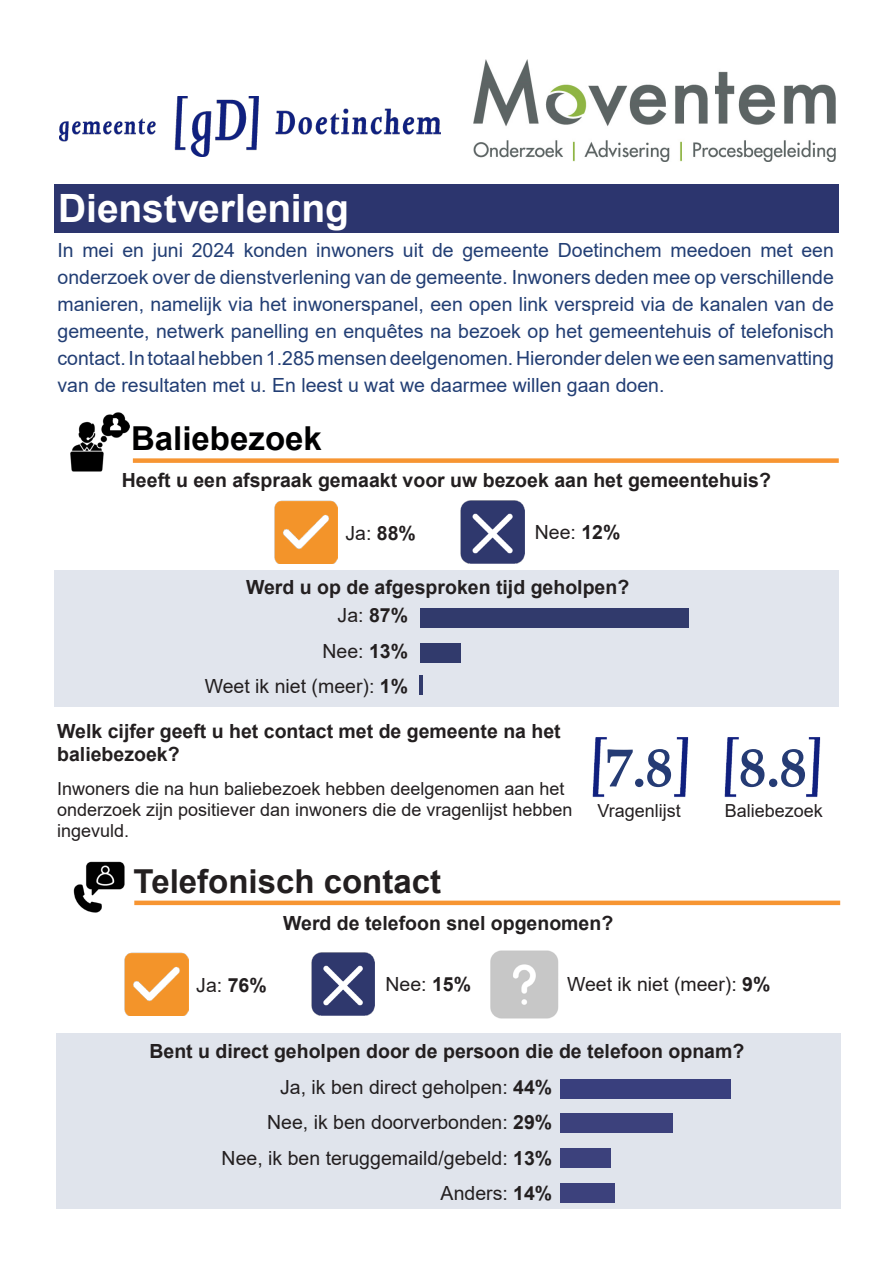
<style>
.page{position:relative;width:893px;height:1263px;background:#fff}
.page>*{position:absolute;margin:0;border:0;box-sizing:border-box;transform-origin:0 0}
.Standaard_tekst__paragrafen{font:700 54px "Book Antiqua";color:#253b74}
.Kop_1{font:700 39px "Arial";letter-spacing:-.005em;color:#fff}
.Kop_2{font:700 33px "Arial";color:#231f20}
.Kop_2-2{font:700 33px "Arial";color:#000001}
.Standaard_tekst__paragrafen-2{font:19.5px/27px "Arial";color:#223e74;text-align:justify}
.Kop_3{font:700 19.5px/23.4px "Arial";color:#231f20}
.Standaard_tekst__paragrafen-3{font:19.5px/35.2px "Arial";color:#231f20;text-align:right}
.Lijst{font:19.5px "Arial";color:#231f20}
.Standaard_tekst__paragrafen-4{font:18px/21px "Arial";color:#231f20}
.s1{font-weight:700}
</style>
<div class="page">
<img style="left:592px;top:737px;width:97px;height:60px">
<img style="left:473px;top:59px;width:363px;height:103px">
<img style="left:59px;top:97px;width:381px;height:59px">
<div style="left:54px;top:184px;width:785px;height:49px;background:#2c356e"></div>
<img style="left:274px;top:500px;width:64px;height:64px">
<img style="left:460px;top:500px;width:64px;height:64px">
<div style="left:55px;top:570px;width:784px;height:136px;background:#e1e5ed"></div>
<div style="left:420px;top:608px;width:269px;height:20px;background:#313a6c"></div>
<div style="left:420px;top:643px;width:40px;height:20px;background:#313a6c"></div>
<hr style="left:419px;top:675px;width:3px;height:20px;background:#313a6c">
<div style="left:133px;top:458px;width:706px;height:5px;background:#f79532"></div>
<img style="left:70px;top:412px;width:59px;height:59px">
<img style="left:724px;top:737px;width:97px;height:60px">
<div style="left:56px;top:1033px;width:785px;height:175px;background:#e0e4ec"></div>
<img style="left:73px;top:861px;width:51px;height:51px">
<div style="left:560px;top:1079px;width:170px;height:20px;background:#393f7d"></div>
<div style="left:560px;top:1113px;width:112px;height:20px;background:#3c417c"></div>
<div style="left:560px;top:1148px;width:50px;height:20px;background:#3c417c"></div>
<div style="left:134px;top:900px;width:706px;height:5px;background:#f79532"></div>
<img style="left:125px;top:952px;width:64px;height:64px">
<img style="left:311px;top:952px;width:64px;height:64px">
<img style="left:490px;top:951px;width:69px;height:68px">
<div style="left:560px;top:1183px;width:54px;height:20px;background:#3c417c"></div>
<h1 class="Kop_1" style="left:58px;top:181px;width:292px">Dienstverlening</h1>
<p class="Standaard_tekst__paragrafen-2" style="left:58px;top:236px;width:778px">In mei en juni 2024 konden inwoners uit de gemeente Doetinchem meedoen met een onderzoek over de dienstverlening van de gemeente. Inwoners deden mee op verschillende manieren, namelijk via het inwonerspanel, een open link verspreid via de kanalen van de gemeente, netwerk panelling en enquêtes na bezoek op het gemeentehuis of telefonisch contact. In totaal hebben 1.285 mensen deelgenomen. Hieronder delen we een samenvatting van de resultaten met u. En leest u wat we daarmee willen gaan doen.</p>
<h2 class="Kop_2-2" style="left:131px;top:415px;width:192px">Baliebezoek</h2>
<h3 class="Kop_3" style="left:122px;top:468px;width:651px">Heeft u een afspraak gemaakt voor uw bezoek aan het gemeentehuis?</h3>
<p class="Standaard_tekst__paragrafen-3" style="left:345px;top:515px;width:72px">Ja: <span class="s1">88%</span></p>
<p class="Standaard_tekst__paragrafen-3" style="left:535px;top:515px;width:87px">Nee: <span class="s1">12%</span></p>
<h3 class="Kop_3" style="left:246px;top:576px;width:385px">Werd u op de afgesproken tijd geholpen?</h3>
<p class="Lijst" style="left:338px;top:602px;width:72px">Ja: <span class="s1">87%</span></p>
<p class="Lijst" style="left:322px;top:637px;width:87px">Nee: <span class="s1">13%</span></p>
<p class="Lijst" style="left:205px;top:673px;width:205px">Weet ik niet (meer): <span class="s1">1%</span></p>
<h3 class="Kop_3" style="left:57px;top:719px;width:505px">Welk cijfer geeft u het contact met de gemeente na het baliebezoek?</h3>
<p class="Standaard_tekst__paragrafen-4" style="left:57px;top:778px;width:517px">Inwoners die na hun baliebezoek hebben deelgenomen aan het onderzoek zijn positiever dan inwoners die de vragenlijst hebben ingevuld.</p>
<h2 class="Kop_2" style="left:134px;top:858px;width:309px">Telefonisch contact</h2>
<p class="Standaard_tekst__paragrafen" style="left:605px;top:731px;width:69px">7.8</p>
<p class="Standaard_tekst__paragrafen-4" style="left:597px;top:800px;width:85px">Vragenlijst</p>
<h3 class="Kop_3" style="left:283px;top:911px;width:332px">Werd de telefoon snel opgenomen?</h3>
<p class="Standaard_tekst__paragrafen" style="left:739px;top:731px;width:69px">8.8</p>
<p class="Standaard_tekst__paragrafen-4" style="left:725px;top:800px;width:100px">Baliebezoek</p>
<p class="Standaard_tekst__paragrafen-3" style="left:196px;top:967px;width:72px">Ja: <span class="s1">76%</span></p>
<p class="Standaard_tekst__paragrafen-3" style="left:385px;top:966px;width:87px">Nee: <span class="s1">15%</span></p>
<p class="Standaard_tekst__paragrafen-3" style="left:567px;top:966px;width:205px">Weet ik niet (meer): <span class="s1">9%</span></p>
<h3 class="Kop_3" style="left:149px;top:1040px;width:596px">Bent u direct geholpen door de persoon die de telefoon opnam?</h3>
<p class="Standaard_tekst__paragrafen-3" style="left:222px;top:1069px;width:332px">Ja, ik ben direct geholpen: <span class="s1">44%<br></span>Nee, ik ben doorverbonden: <span class="s1">29%<br></span>Nee, ik ben teruggemaild/gebeld: <span class="s1">13%<br></span>Anders: <span class="s1">14%</span></p>
</div>
